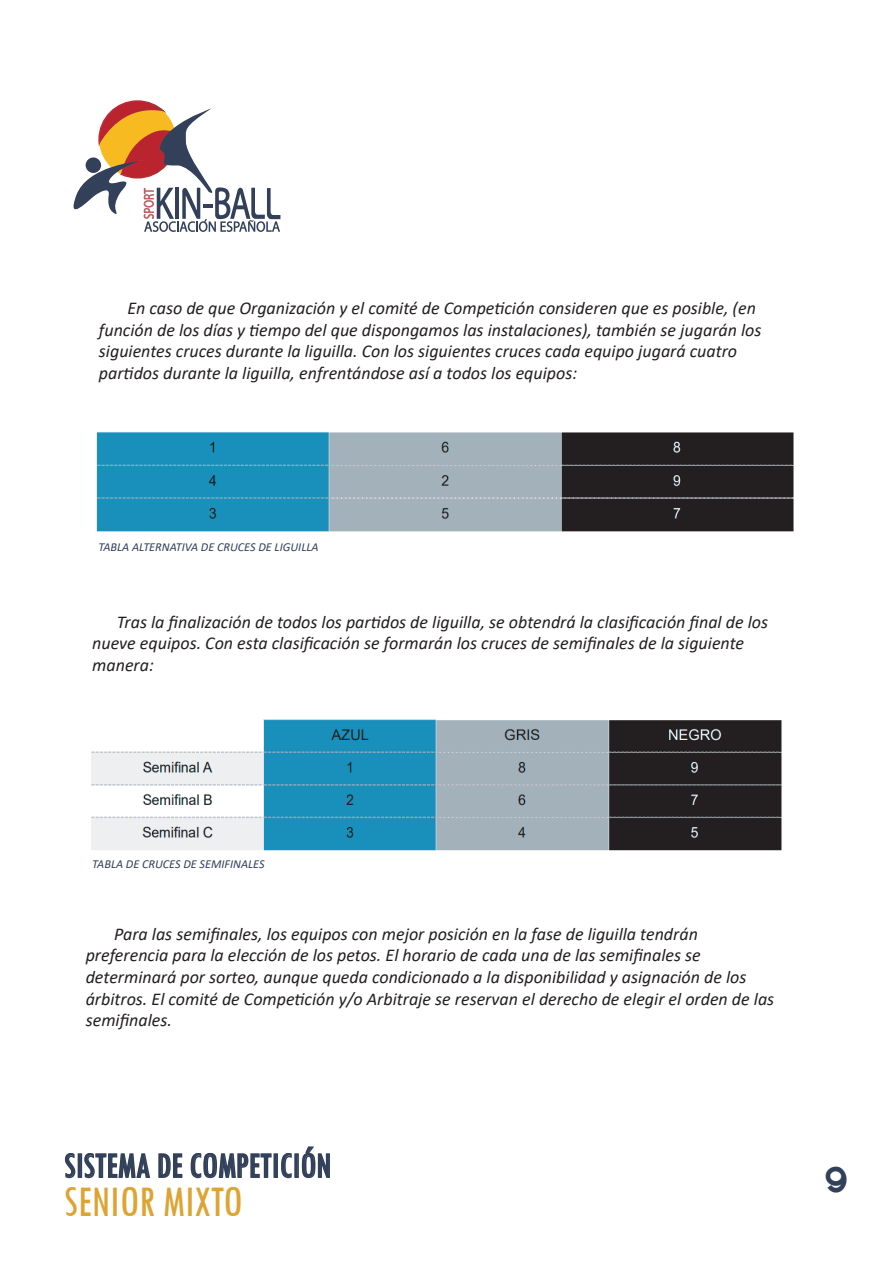
<style>
.page{position:relative;width:893px;height:1263px;background:#fff}
.page>*{position:absolute;margin:0;border:0;box-sizing:border-box;transform-origin:0 0}
.t1{font:condensed 45.45px "Tw Cen";color:#dda433;scale:.95 1}
.t2{font:condensed 37.05px "Tw Cen";color:#32405a;scale:.95 1}
.t3{font:900 33.15px "Florencesans";color:#32405a}
.t4{font:italic 18px/21.6px "Calibri";color:#231f20}
.t5{font:italic 12.15px "Calibri";color:#32405a}
</style>
<div class="page">
<svg style="left:73px;top:100px;width:207px;height:132px"></svg>
<div style="left:86px;top:157px;width:15px;height:16px;background:#32405a;border-radius:50%"></div>
<svg style="left:64px;top:1153px;width:12px;height:26px"></svg>
<div style="left:78px;top:1153px;width:4px;height:25px;border:2px solid #32405a"></div>
<svg style="left:84px;top:1153px;width:67px;height:26px"></svg>
<svg style="left:158px;top:1153px;width:25px;height:25px"></svg>
<svg style="left:190px;top:1152px;width:82px;height:27px"></svg>
<div style="left:274px;top:1153px;width:4px;height:25px;border:2px solid #32405a"></div>
<svg style="left:281px;top:1153px;width:11px;height:26px"></svg>
<div style="left:294px;top:1153px;width:5px;height:25px;border:2px solid #32405a"></div>
<svg style="left:301px;top:1146px;width:29px;height:33px"></svg>
<img style="left:96px;top:432px;width:698px;height:100px">
<img style="left:91px;top:719px;width:691px;height:132px">
<p class="t4" style="left:99px;top:297px;width:664px;text-indent:28px">En caso de que Organización y el comité de Competición consideren que es posible, (en función de los días y tiempo del que dispongamos las instalaciones), también se jugarán los siguientes cruces durante la liguilla. Con los siguientes cruces cada equipo jugará cuatro partidos durante la liguilla, enfrentándose así a todos los equipos:</p>
<p class="t5" style="left:98px;top:539px;width:222px">TABLA ALTERNATIVA DE CRUCES DE LIGUILLA</p>
<p class="t4" style="left:92px;top:610px;width:677px;text-indent:24px">Tras la finalización de todos los partidos de liguilla, se obtendrá la clasificación final de los nueve equipos. Con esta clasificación se formarán los cruces de semifinales de la siguiente manera:</p>
<p class="t5" style="left:92px;top:856px;width:174px">TABLA DE CRUCES DE SEMIFINALES</p>
<p class="t4" style="left:86px;top:922px;width:690px;text-indent:28px">Para las semifinales, los equipos con mejor posición en la fase de liguilla tendrán preferencia para la elección de los petos. El horario de cada una de las semifinales se determinará por sorteo, aunque queda condicionado a la disponibilidad y asignación de los árbitros. El comité de Competición y/o Arbitraje se reservan el derecho de elegir el orden de las semifinales.</p>
<h2 class="t2" style="left:64px;top:1143px;width:282px">SISTEMA DE COMPETICIÓN</h2>
<h1 class="t1" style="left:64px;top:1174px;width:190px">SENIOR MIXTO</h1>
<h3 class="t3" style="left:824px;top:1161px;width:26px">9</h3>
</div>
